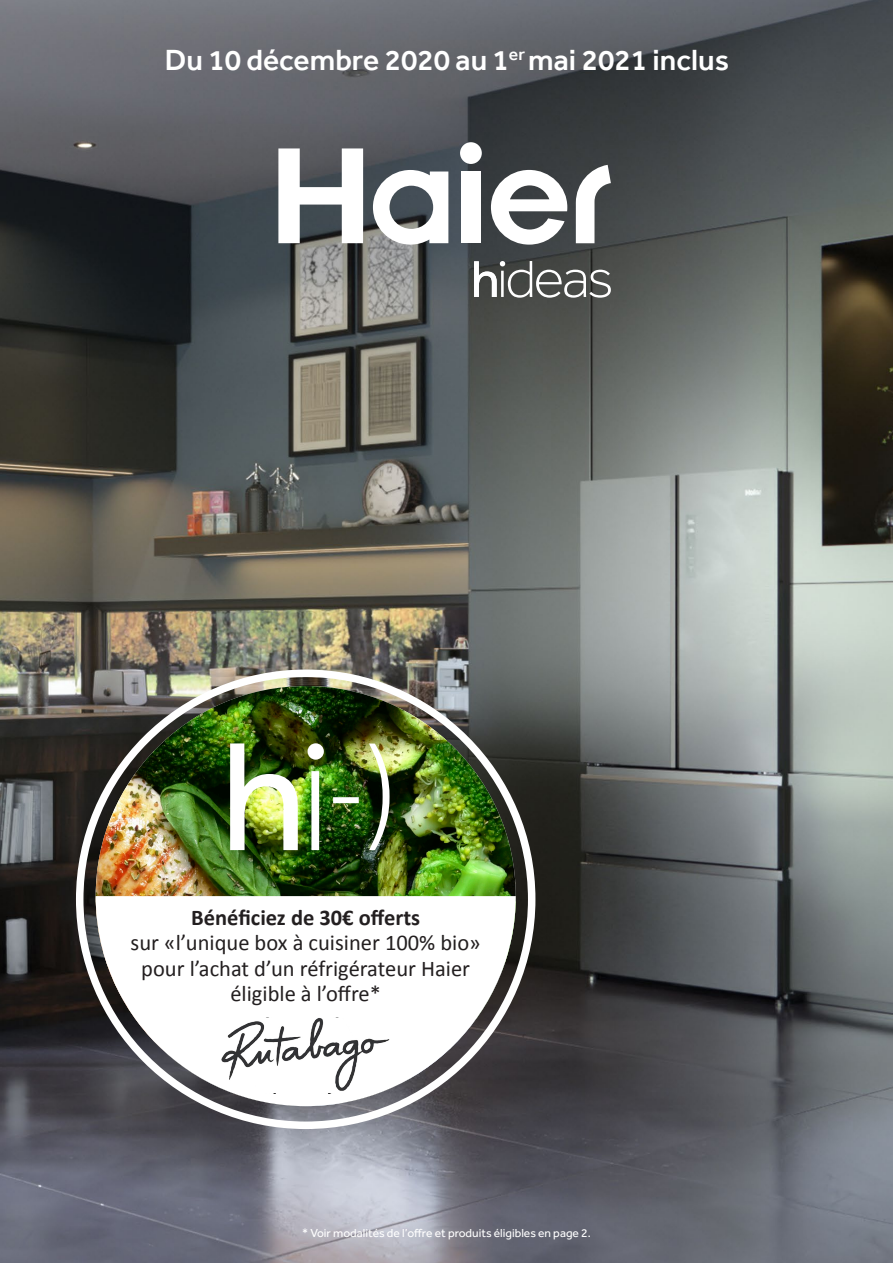
<style>
.page{position:relative;width:893px;height:1263px;background:#fff}
.page>*{position:absolute;margin:0;border:0;box-sizing:border-box;transform-origin:0 0}
.t1{font:500 30px "Effra";color:#fff}
.t2{font:22.5px/25.5px "Calibri";color:#231f20;text-align:center}
.t3{font:12px "Effra";color:#fff}
.s1{font-weight:700}
</style>
<div class="page">
<img style="left:0;top:0;width:893px;height:1263px">
<svg style="left:491px;top:170px;width:76px;height:75px"></svg>
<div style="left:461px;top:171px;width:20px;height:72px;background:#fff"></div>
<div style="left:460px;top:142px;width:22px;height:22px;background:#fff;border-radius:50%"></div>
<svg style="left:278px;top:148px;width:85px;height:95px"></svg>
<svg style="left:373px;top:170px;width:75px;height:75px"></svg>
<svg style="left:576px;top:165px;width:35px;height:78px"></svg>
<img style="left:96px;top:686px;width:420px;height:420px;border-radius:210px">
<svg style="left:96px;top:896px;width:420px;height:210px"></svg>
<img style="left:230px;top:743px;width:89px;height:107px">
<img style="left:333px;top:743px;width:57px;height:107px">
<div style="left:308px;top:743px;width:16px;height:17px;background:#fff;border-radius:50%"></div>
<img style="left:220px;top:1017px;width:171px;height:76px">
<svg style="left:260px;top:1017px;width:94px;height:21px"></svg>
<svg style="left:245px;top:1067px;width:92px;height:26px"></svg>
<svg style="left:474px;top:261px;width:137px;height:37px"></svg>
<p class="t1" style="left:165px;top:42px;width:566px">Du 10 décembre 2020 au 1<sup>er</sup> mai 2021 inclus</p>
<p class="t2" style="left:131px;top:904px;width:352px"><span class="s1">Bénéficiez de 30€ offerts<br></span>sur «l’unique box à cuisiner 100% bio»</p>
<p class="t2" style="left:141px;top:955px;width:330px">pour l’achat d’un réfrigérateur Haier éligible à l’offre*</p>
<p class="t3" style="left:302px;top:1226px;width:290px">* Voir modalités de l’offre et produits éligibles en page 2.</p>
</div>
